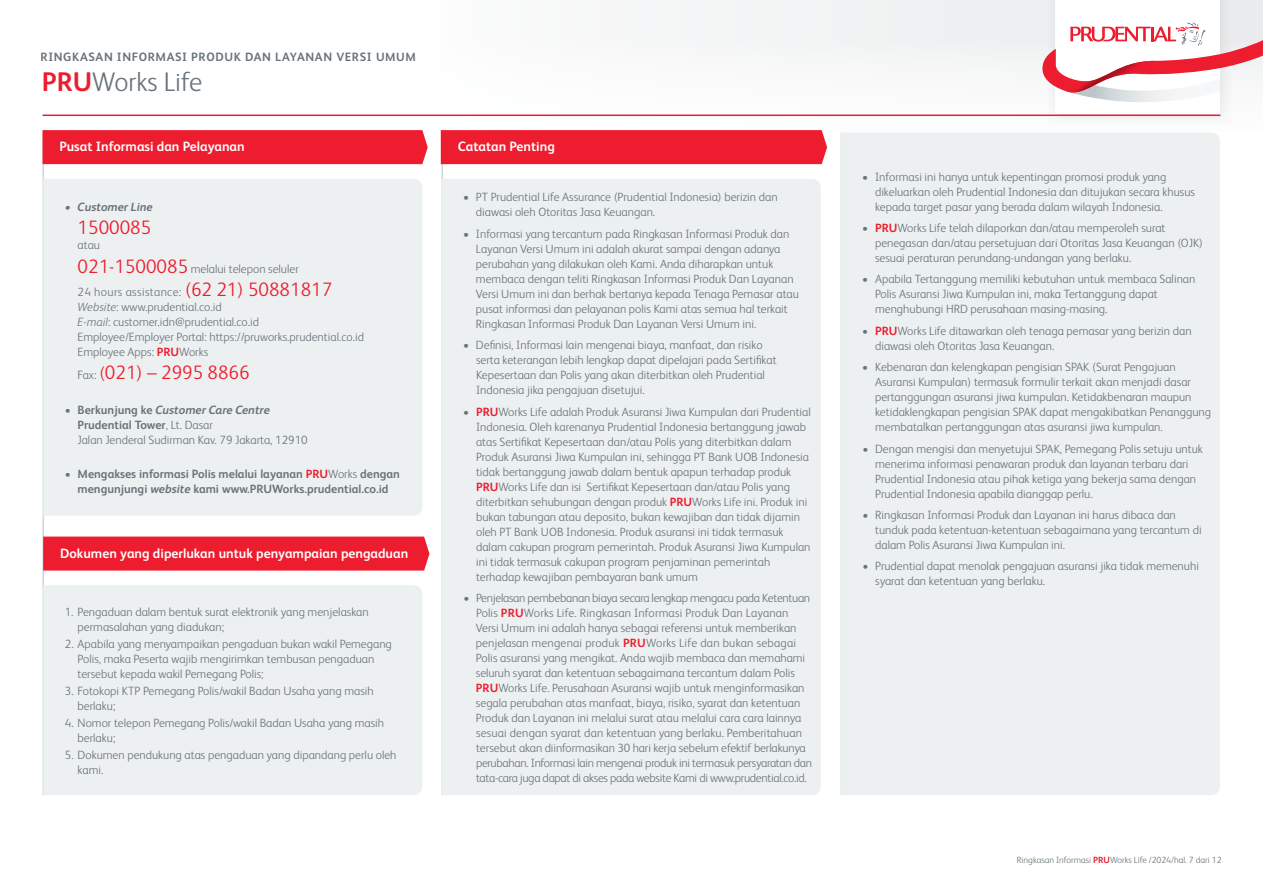
<style>
.page{position:relative;width:1263px;height:893px;background:#fff}
.page>*{position:absolute;margin:0;border:0;box-sizing:border-box;transform-origin:0 0}
.t1{font:300 27px "FS Albert Pro";color:#68737a}
.t2{font:300 19.5px "FS Albert Pro";color:#ed1c2e}
.t3{font:700 13.5px "FS Albert Pro";color:#fff}
.t4{font:700 12.15px "FS Albert Pro";letter-spacing:.05em;color:#68737a}
.t5{font:300 12px/15px "FS Albert Pro";color:#68737a}
.t6{font:700 12px/15px "FS Albert Pro";color:#68737a;text-align:center}
.t7{font:italic 700 12px "FS Albert Pro";color:#68737a}
.t8{font:300 9px "FS Albert Pro";color:#68737a}
.s1{font-size:12px}
.s2{font-weight:700;color:#ed1c2e}
.s3{font-size:19.5px;color:#ed1c2e}
.s4{font-style:italic}
.s5{font-size:12px;color:#68737a}
.s6{font-size:18px}
.s7{font-weight:700}
.s8{font-weight:700;font-style:italic}
.s9{font-weight:300}
.s10{color:#ed1c2e}
</style>
<div class="page">
<hr style="left:43px;top:133px;width:1px;height:662px;background:#cfd6da">
<div style="left:441px;top:0;width:822px;height:132px;background:#f9f9f9"></div>
<svg style="left:1048px;top:0;width:183px;height:117px"></svg>
<div style="left:1056px;top:0;width:164px;height:114px;background:#fff"></div>
<svg style="left:1042px;top:22px;width:221px;height:80px"></svg>
<hr style="left:43px;top:115px;width:1177px;height:1px;background:#ed1c2e">
<hr style="left:441px;top:133px;width:2px;height:662px;background:#cfd6da">
<div style="left:43px;top:537px;width:386px;height:34px;background:#ed1c2e"></div>
<div style="left:441px;top:130px;width:386px;height:34px;background:#ed1c2e"></div>
<div style="left:43px;top:585px;width:379px;height:210px;background:#edf0f1"></div>
<div style="left:441px;top:179px;width:380px;height:616px;background:#edf0f1"></div>
<div style="left:840px;top:133px;width:380px;height:662px;background:#edf0f1"></div>
<div style="left:43px;top:130px;width:385px;height:34px;background:#ed1c2e"></div>
<div style="left:43px;top:179px;width:379px;height:337px;background:#edf0f1"></div>
<p class="t4" style="left:41px;top:48px;width:377px">RINGKASAN INFORMASI PRODUK DAN LAYANAN VERSI <span class="s1">UMUM</span></p>
<h1 class="t1" style="left:42px;top:63px;width:162px"><span class="s2">PRU</span>Works Life</h1>
<p class="t3" style="left:60px;top:137px;width:187px">Pusat Informasi dan Pelayanan</p>
<p class="t7" style="left:65px;top:198px;width:89px">• Customer Line</p>
<h2 class="t2" style="left:78px;top:214px;width:75px">1500085</h2>
<p class="t5" style="left:78px;top:233px;width:256px;line-height:23.4px">atau<br><span class="s3">021-1500085</span> melalui telepon seluler<br>24 hours assistance: <span class="s3">(62 21) 50881817</span></p>
<p class="t5" style="left:78px;top:299px;width:288px"><span class="s4">Website</span>: www.prudential.co.id<br><span class="s4">E-mail</span>: customer.idn@prudential.co.id<br>Employee/Employer Portal: https://pruworks.prudential.co.id Employee Apps: <span class="s2">PRU</span>Works</p>
<h2 class="t2" style="left:78px;top:359px;width:174px"><span class="s5">Fax:</span> <span class="s6">(</span>021) – 2995 8866</h2>
<p class="t5" style="left:78px;top:401px;width:232px;text-indent:-13px">• <span class="s7">Berkunjung ke</span> <span class="s8">Customer Care Centre<br></span><span class="s7">Prudential Tower</span>, Lt. Dasar<br>Jalan Jenderal Sudirman Kav. 79 Jakarta, 12910</p>
<p class="t6" style="left:65px;top:466px;width:337px"><span class="s9">•</span> Mengakses informasi Polis melalui layanan <span class="s10">PRU</span><span class="s9">Works</span> dengan mengunjungi <span class="s4">website</span> kami www.PRUWorks.prudential.co.id</p>
<p class="t3" style="left:60px;top:544px;width:350px">Dokumen yang diperlukan untuk penyampaian pengaduan</p>
<p class="t5" style="left:78px;top:603px;width:293px;text-indent:-13px">1. Pengaduan dalam bentuk surat elektronik yang menjelaskan permasalahan yang diadukan;</p>
<p class="t5" style="left:78px;top:635px;width:316px;text-indent:-13px">2. Apabila yang menyampaikan pengaduan bukan wakil Pemegang<br>Polis, maka Peserta wajib mengirimkan tembusan pengaduan tersebut kepada wakil Pemegang Polis;</p>
<p class="t5" style="left:78px;top:682px;width:298px;text-indent:-13px">3. Fotokopi KTP Pemegang Polis/wakil Badan Usaha yang masih berlaku;</p>
<p class="t5" style="left:78px;top:715px;width:308px;text-indent:-13px">4. Nomor telepon Pemegang Polis/wakil Badan Usaha yang masih berlaku;</p>
<p class="t5" style="left:78px;top:747px;width:320px;text-indent:-13px">5. Dokumen pendukung atas pengaduan yang dipandang perlu oleh kami.</p>
<p class="t3" style="left:458px;top:137px;width:99px">Catatan Penting</p>
<p class="t5" style="left:476px;top:189px;width:303px;text-indent:-13px">• PT Prudential Life Assurance (Prudential Indonesia) berizin dan diawasi oleh Otoritas Jasa Keuangan.</p>
<p class="t5" style="left:476px;top:225px;width:324px;text-indent:-13px">• Informasi yang tercantum pada Ringkasan Informasi Produk dan Layanan Versi Umum ini adalah akurat sampai dengan adanya perubahan yang dilakukan oleh Kami. Anda diharapkan untuk membaca dengan teliti Ringkasan Informasi Produk Dan Layanan Versi Umum ini dan berhak bertanya kepada Tenaga Pemasar atau pusat informasi dan pelayanan polis Kami atas semua hal terkait Ringkasan Informasi Produk Dan Layanan Versi Umum ini.</p>
<p class="t5" style="left:476px;top:337px;width:302px;text-indent:-13px">• Definisi, Informasi lain mengenai biaya, manfaat, dan risiko serta keterangan lebih lengkap dapat dipelajari pada Sertifikat Kepesertaan dan Polis yang akan diterbitkan oleh Prudential Indonesia jika pengajuan disetujui.</p>
<p class="t5" style="left:476px;top:403px;width:336px;text-indent:-13px">• <span class="s2">PRU</span>Works Life adalah Produk Asuransi Jiwa Kumpulan dari Prudential Indonesia. Oleh karenanya Prudential Indonesia bertanggung jawab atas Sertifikat Kepesertaan dan/atau Polis yang diterbitkan dalam Produk Asuransi Jiwa Kumpulan ini, sehingga PT Bank UOB Indonesia tidak bertanggung jawab dalam bentuk apapun terhadap produk <span class="s2">PRU</span>Works Life dan isi Sertifikat Kepesertaan dan/atau Polis yang diterbitkan sehubungan dengan produk <span class="s2">PRU</span>Works Life ini. Produk ini bukan tabungan atau deposito, bukan kewajiban dan tidak dijamin oleh PT Bank UOB Indonesia. Produk asuransi ini tidak termasuk dalam cakupan program pemerintah. Produk Asuransi Jiwa Kumpulan ini tidak termasuk cakupan program penjaminan pemerintah terhadap kewajiban pembayaran bank umum</p>
<p class="t5" style="left:476px;top:589px;width:338px;text-indent:-13px">• Penjelasan pembebanan biaya secara lengkap mengacu pada Ketentuan Polis <span class="s2">PRU</span>Works Life. Ringkasan Informasi Produk Dan Layanan Versi Umum ini adalah hanya sebagai referensi untuk memberikan penjelasan mengenai produk <span class="s2">PRU</span>Works Life dan bukan sebagai Polis asuransi yang mengikat. Anda wajib membaca dan memahami seluruh syarat dan ketentuan sebagaimana tercantum dalam Polis <span class="s2">PRU</span>Works Life. Perusahaan Asuransi wajib untuk menginformasikan segala perubahan atas manfaat, biaya, risiko, syarat dan ketentuan Produk dan Layanan ini melalui surat atau melalui cara cara lainnya sesuai dengan syarat dan ketentuan yang berlaku. Pemberitahuan tersebut akan diinformasikan 30 hari kerja sebelum efektif berlakunya perubahan. Informasi lain mengenai produk ini termasuk persyaratan dan tata-cara juga dapat di akses pada website Kami di www.prudential.co.id.</p>
<p class="t5" style="left:875px;top:168px;width:321px;text-indent:-13px">• Informasi ini hanya untuk kepentingan promosi produk yang dikeluarkan oleh Prudential Indonesia dan ditujukan secara khusus kepada target pasar yang berada dalam wilayah Indonesia.</p>
<p class="t5" style="left:875px;top:220px;width:330px;text-indent:-13px">• <span class="s2">PRU</span>Works Life telah dilaporkan dan/atau memperoleh surat penegasan dan/atau persetujuan dari Otoritas Jasa Keuangan (OJK) sesuai peraturan perundang-undangan yang berlaku.</p>
<p class="t5" style="left:875px;top:271px;width:322px;text-indent:-13px">• Apabila Tertanggung memiliki kebutuhan untuk membaca Salinan<br>Polis Asuransi Jiwa Kumpulan ini, maka Tertanggung dapat menghubungi HRD perusahaan masing-masing.</p>
<p class="t5" style="left:875px;top:322px;width:318px;text-indent:-13px">• <span class="s2">PRU</span>Works Life ditawarkan oleh tenaga pemasar yang berizin dan diawasi oleh Otoritas Jasa Keuangan.</p>
<p class="t5" style="left:875px;top:359px;width:337px;text-indent:-13px">• Kebenaran dan kelengkapan pengisian SPAK (Surat Pengajuan Asuransi Kumpulan) termasuk formulir terkait akan menjadi dasar pertanggungan asuransi jiwa kumpulan. Ketidakbenaran maupun ketidaklengkapan pengisian SPAK dapat mengakibatkan Penanggung membatalkan pertanggungan atas asuransi jiwa kumpulan.</p>
<p class="t5" style="left:875px;top:440px;width:329px;text-indent:-13px">• Dengan mengisi dan menyetujui SPAK, Pemegang Polis setuju untuk menerima informasi penawaran produk dan layanan terbaru dari Prudential Indonesia atau pihak ketiga yang bekerja sama dengan Prudential Indonesia apabila dianggap perlu.</p>
<p class="t5" style="left:875px;top:507px;width:328px;text-indent:-13px">• Ringkasan Informasi Produk dan Layanan ini harus dibaca dan tunduk pada ketentuan-ketentuan sebagaimana yang tercantum di dalam Polis Asuransi Jiwa Kumpulan ini.</p>
<p class="t5" style="left:875px;top:558px;width:325px;text-indent:-13px">• Prudential dapat menolak pengajuan asuransi jika tidak memenuhi syarat dan ketentuan yang berlaku.</p>
<p class="t8" style="left:1017px;top:853px;width:206px">Ringkasan Informasi <span class="s2">PRU</span>Works Life /2024/hal. 7 dari 12</p>
</div>
